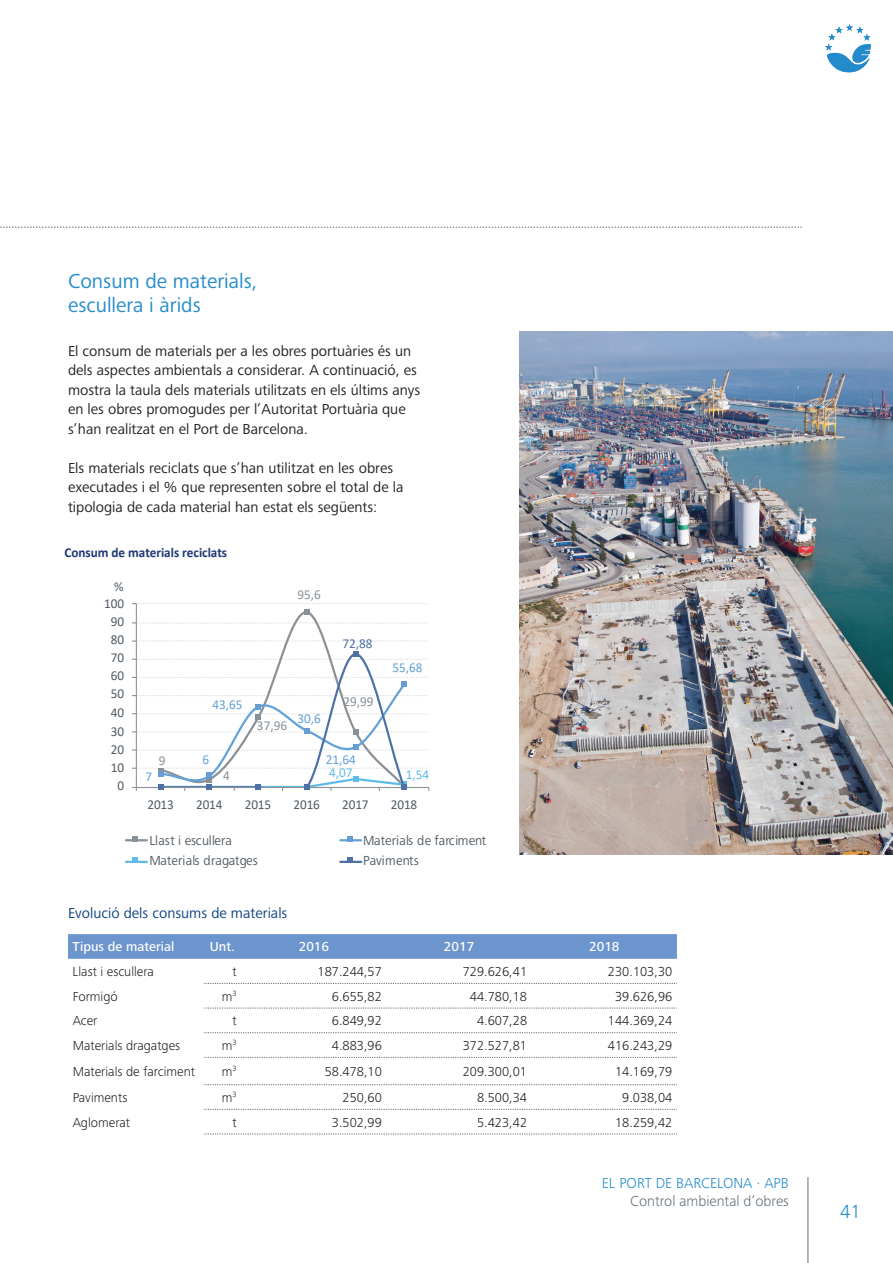
<style>
.page{position:relative;width:893px;height:1263px;background:#fff}
.page>*{position:absolute;margin:0;border:0;box-sizing:border-box;transform-origin:0 0}
.t1{font:21px/24px "Frutiger Next Pro";color:#238bcb}
.t2{font:300 19.5px "Frutiger Next LT";color:#238bcb}
.t3{font:15px/19.5px "Frutiger Next Pro";color:#231f20}
.t4{font:15px "Frutiger Next Pro";color:#0d4382}
.t5{font:300 15px "Frutiger Next Pro";color:#626e77}
.t6{font:300 15px "Frutiger Next Pro";color:#238bcb}
.t7{font:13.65px "Frutiger Next Pro";letter-spacing:.005em;color:#515b63}
.t8{font:13.65px "Calibri";letter-spacing:-.005em;color:#515b63}
.t9{font:700 13.65px "Calibri";color:#1d3773}
.t10{font:13.65px "Calibri";color:#62a2d7}
.t11{font:13.65px "Calibri";color:#899097}
.t12{font:13.65px "Calibri";color:#5fbce9}
.t13{font:13.65px "Calibri";color:#4e71a5}
.t14{font:300 13.5px "Frutiger Next Pro";color:#231f20}
.t15{font:500 13.5px "Frutiger Next Pro";color:#fff}
</style>
<div class="page">
<hr style="left:808px;top:1177px;width:1px;height:86px;background:#626e77">
<svg style="left:825px;top:24px;width:46px;height:48px"></svg>
<svg style="left:0;top:227px;width:802px;height:1px"></svg>
<svg style="left:68px;top:934px;width:609px;height:25px;background:#6e96cd"></svg>
<svg style="left:204px;top:983px;width:473px;height:1px"></svg>
<svg style="left:204px;top:1008px;width:473px;height:1px"></svg>
<svg style="left:204px;top:1032px;width:473px;height:1px"></svg>
<svg style="left:204px;top:1057px;width:473px;height:1px"></svg>
<svg style="left:204px;top:1084px;width:473px;height:1px"></svg>
<svg style="left:204px;top:1109px;width:473px;height:1px"></svg>
<svg style="left:204px;top:1134px;width:473px;height:1px"></svg>
<img style="left:520px;top:331px;width:373px;height:523px">
<svg style="left:132px;top:603px;width:297px;height:188px"></svg>
<hr style="left:126px;top:839px;width:21px;height:2px;background:#899097">
<svg style="left:133px;top:836px;width:5px;height:3px"></svg>
<hr style="left:340px;top:839px;width:21px;height:2px;background:#62a2d7">
<svg style="left:347px;top:836px;width:5px;height:3px"></svg>
<hr style="left:126px;top:861px;width:21px;height:2px;background:#5fbce9">
<svg style="left:133px;top:857px;width:5px;height:4px"></svg>
<hr style="left:340px;top:861px;width:21px;height:2px;background:#4e71a5">
<svg style="left:347px;top:857px;width:5px;height:4px"></svg>
<h1 class="t1" style="left:68px;top:269px;width:191px">Consum de materials, escullera i àrids</h1>
<p class="t3" style="left:68px;top:341px;width:354px">El consum de materials per a les obres portuàries és un dels aspectes ambientals a considerar. A continuació, es mostra la taula dels materials utilitzats en els últims anys en les obres promogudes per l’Autoritat Portuària que s’han realitzat en el Port de Barcelona.</p>
<p class="t3" style="left:68px;top:458px;width:337px">Els materials reciclats que s’han utilitzat en les obres executades i el % que representen sobre el total de la tipologia de cada material han estat els següents:</p>
<p class="t9" style="left:64px;top:542px;width:164px">Consum de materials reciclats</p>
<p class="t8" style="left:114px;top:577px;width:11px">%</p>
<p class="t8" style="left:104px;top:594px;width:21px">100</p>
<p class="t8" style="left:111px;top:612px;width:15px">90</p>
<p class="t8" style="left:111px;top:630px;width:15px">80</p>
<p class="t8" style="left:111px;top:648px;width:15px">70</p>
<p class="t8" style="left:111px;top:666px;width:15px">60</p>
<p class="t8" style="left:111px;top:684px;width:15px">50</p>
<p class="t8" style="left:111px;top:702px;width:15px">40</p>
<p class="t8" style="left:111px;top:722px;width:15px">30</p>
<p class="t8" style="left:111px;top:740px;width:15px">20</p>
<p class="t8" style="left:111px;top:758px;width:15px">10</p>
<p class="t8" style="left:118px;top:776px;width:8px">0</p>
<p class="t11" style="left:159px;top:751px;width:8px">9</p>
<p class="t10" style="left:145px;top:767px;width:8px">7</p>
<p class="t10" style="left:212px;top:695px;width:32px">43,65</p>
<p class="t10" style="left:203px;top:750px;width:8px">6</p>
<p class="t11" style="left:223px;top:766px;width:8px">4</p>
<p class="t11" style="left:297px;top:584px;width:25px">95,6</p>
<p class="t11" style="left:257px;top:716px;width:32px">37,96</p>
<p class="t10" style="left:297px;top:709px;width:25px">30,6</p>
<p class="t13" style="left:342px;top:634px;width:32px">72,88</p>
<p class="t11" style="left:343px;top:692px;width:32px">29,99</p>
<p class="t10" style="left:392px;top:658px;width:32px">55,68</p>
<p class="t10" style="left:326px;top:750px;width:32px">21,64</p>
<p class="t12" style="left:329px;top:763px;width:25px">4,07</p>
<p class="t12" style="left:406px;top:765px;width:25px">1,54</p>
<p class="t8" style="left:147px;top:794px;width:28px">2013</p>
<p class="t8" style="left:196px;top:794px;width:28px">2014</p>
<p class="t8" style="left:245px;top:794px;width:28px">2015</p>
<p class="t8" style="left:293px;top:794px;width:28px">2016</p>
<p class="t8" style="left:342px;top:794px;width:28px">2017</p>
<p class="t8" style="left:391px;top:794px;width:28px">2018</p>
<p class="t7" style="left:150px;top:832px;width:84px">Llast i escullera</p>
<p class="t7" style="left:363px;top:832px;width:125px">Materials de farciment</p>
<p class="t7" style="left:150px;top:853px;width:110px">Materials dragatges</p>
<p class="t7" style="left:363px;top:853px;width:57px">Paviments</p>
<p class="t4" style="left:68px;top:904px;width:221px">Evolució dels consums de materials</p>
<p class="t15" style="left:73px;top:939px;width:103px">Tipus de material</p>
<p class="t15" style="left:210px;top:939px;width:27px">Unt.</p>
<p class="t15" style="left:299px;top:939px;width:32px">2016</p>
<p class="t15" style="left:444px;top:939px;width:32px">2017</p>
<p class="t15" style="left:589px;top:939px;width:32px">2018</p>
<p class="t14" style="left:73px;top:964px;width:83px">Llast i escullera</p>
<p class="t14" style="left:232px;top:964px;width:6px">t</p>
<p class="t14" style="left:318px;top:964px;width:66px">187.244,57</p>
<p class="t14" style="left:463px;top:964px;width:66px">729.626,41</p>
<p class="t14" style="left:608px;top:964px;width:66px">230.103,30</p>
<p class="t14" style="left:73px;top:988px;width:47px">Formigó</p>
<p class="t14" style="left:222px;top:988px;width:16px">m<sup>3</sup></p>
<p class="t14" style="left:332px;top:988px;width:52px">6.655,82</p>
<p class="t14" style="left:470px;top:988px;width:59px">44.780,18</p>
<p class="t14" style="left:615px;top:988px;width:59px">39.626,96</p>
<p class="t14" style="left:73px;top:1013px;width:26px">Acer</p>
<p class="t14" style="left:232px;top:1013px;width:6px">t</p>
<p class="t14" style="left:332px;top:1013px;width:52px">6.849,92</p>
<p class="t14" style="left:477px;top:1013px;width:52px">4.607,28</p>
<p class="t14" style="left:608px;top:1013px;width:66px">144.369,24</p>
<p class="t14" style="left:73px;top:1038px;width:109px">Materials dragatges</p>
<p class="t14" style="left:222px;top:1038px;width:16px">m<sup>3</sup></p>
<p class="t14" style="left:332px;top:1038px;width:52px">4.883,96</p>
<p class="t14" style="left:463px;top:1038px;width:66px">372.527,81</p>
<p class="t14" style="left:608px;top:1038px;width:66px">416.243,29</p>
<p class="t14" style="left:73px;top:1064px;width:124px">Materials de farciment</p>
<p class="t14" style="left:222px;top:1064px;width:16px">m<sup>3</sup></p>
<p class="t14" style="left:325px;top:1064px;width:59px">58.478,10</p>
<p class="t14" style="left:463px;top:1064px;width:66px">209.300,01</p>
<p class="t14" style="left:615px;top:1064px;width:59px">14.169,79</p>
<p class="t14" style="left:73px;top:1090px;width:56px">Paviments</p>
<p class="t14" style="left:222px;top:1090px;width:16px">m<sup>3</sup></p>
<p class="t14" style="left:343px;top:1090px;width:41px">250,60</p>
<p class="t14" style="left:477px;top:1090px;width:52px">8.500,34</p>
<p class="t14" style="left:622px;top:1090px;width:52px">9.038,04</p>
<p class="t14" style="left:73px;top:1114px;width:59px">Aglomerat</p>
<p class="t14" style="left:232px;top:1114px;width:6px">t</p>
<p class="t14" style="left:332px;top:1114px;width:52px">3.502,99</p>
<p class="t14" style="left:477px;top:1114px;width:52px">5.423,42</p>
<p class="t14" style="left:615px;top:1114px;width:59px">18.259,42</p>
<p class="t6" style="left:602px;top:1174px;width:188px">EL PORT DE BARCELONA · APB</p>
<p class="t5" style="left:630px;top:1192px;width:160px">Control ambiental d’obres</p>
<h2 class="t2" style="left:840px;top:1200px;width:22px">41</h2>
</div>
